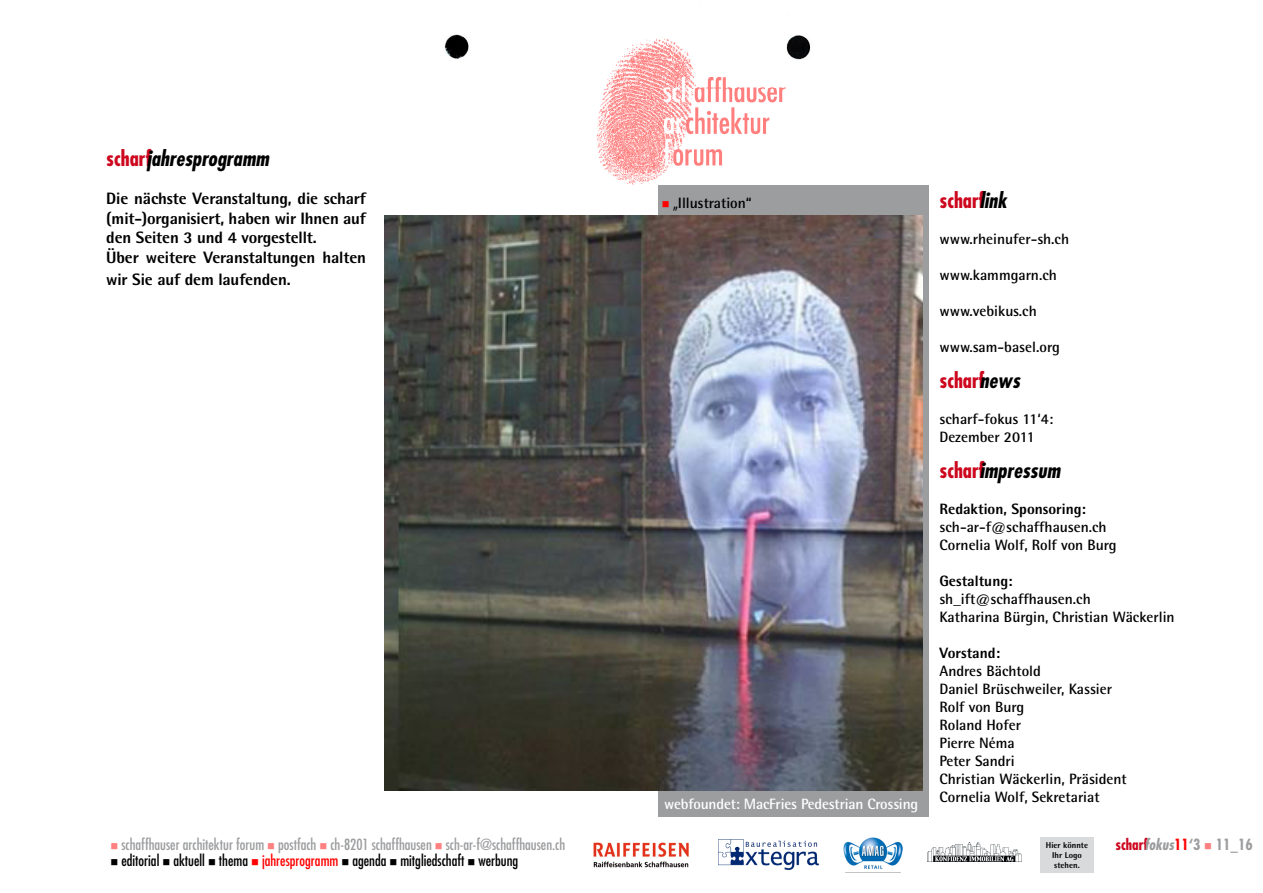
<style>
.page{position:relative;width:1263px;height:893px;background:#fff}
.page>*{position:absolute;margin:0;border:0;box-sizing:border-box;transform-origin:0 0}
.t1{font:italic 700 condensed 21px "Futura";color:#000}
.t2{font:700 condensed 21px "Futura";color:#cd071e}
.t3{font:800 16.5px/19.5px "Rotis Semi Sans";letter-spacing:-.01em;color:#000}
.t4{font:700 15px/18px "Rotis Semi Sans";color:#000}
.t5{font:condensed 15px "Futura";color:#9c9d9f}
.t6{font:condensed 15px "Futura";color:#000}
.t7{font:800 15px "Rotis Semi Sans";color:#000}
.t8{font:700 15px "Rotis Semi Sans";letter-spacing:-.01em;color:#fff}
.t9{font:700 condensed 15px "Futura";color:#9c9d9f}
.t10{font:800 8.4px/10.1px "Rotis Semi Sans";color:#000}
.s1{font-style:normal;color:#cd071e}
.s2{color:#f00}
.s3{font-family:"Futura";font-weight:400;font-stretch:condensed}
.s4{font-style:italic;color:#000}
.s5{color:#ff8080}
.s6{color:#cd071e}
.s7{font-style:italic}
</style>
<div class="page">
<img style="left:444px;top:34px;width:367px;height:26px">
<img style="left:577px;top:34px;width:208px;height:151px">
<img style="left:928px;top:843px;width:94px;height:19px">
<img style="left:844px;top:837px;width:58px;height:36px">
<img style="left:593px;top:842px;width:96px;height:26px">
<img style="left:719px;top:840px;width:101px;height:30px">
<div style="left:1040px;top:837px;width:54px;height:35px;background:#d9dadb"></div>
<div style="left:658px;top:185px;width:270px;height:631px;background:#9c9d9f"></div>
<img style="left:385px;top:215px;width:537px;height:576px">
<h1 class="t1" style="left:106px;top:144px;width:164px"><span class="s1">scharf</span>jahresprogramm</h1>
<p class="t3" style="left:106px;top:189px;width:261px">Die nächste Veranstaltung, die scharf (mit-)organisiert, haben wir Ihnen auf den Seiten 3 und 4 vorgestellt.<br>Über weitere Veranstaltungen halten</p>
<p class="t3" style="left:106px;top:269px;width:186px">wir Sie auf dem laufenden.</p>
<p class="t4" style="left:662px;top:194px;width:91px"><span class="s2">■</span> <span class="s3">„</span>Illustration“</p>
<h1 class="t2" style="left:939px;top:187px;width:69px">scharf<span class="s4">link</span></h1>
<p class="t4" style="left:939px;top:230px;width:131px">www.rheinufer-sh.ch</p>
<p class="t4" style="left:939px;top:266px;width:119px">www.kammgarn.ch</p>
<p class="t4" style="left:939px;top:302px;width:99px">www.vebikus.ch</p>
<p class="t4" style="left:939px;top:338px;width:122px">www.sam-basel.org</p>
<h1 class="t2" style="left:939px;top:367px;width:82px">scharf<span class="s4">news</span></h1>
<p class="t4" style="left:939px;top:410px;width:115px">scharf-fokus 11‘4:<br>Dezember 2011</p>
<h1 class="t1" style="left:939px;top:457px;width:122px"><span class="s1">scharf</span>impressum</h1>
<p class="t7" style="left:939px;top:499px;width:148px">Redaktion, Sponsoring:</p>
<p class="t4" style="left:939px;top:518px;width:179px">sch-ar-f@schaffhausen.ch<br>Cornelia Wolf, Rolf von Burg</p>
<p class="t7" style="left:939px;top:571px;width:75px">Gestaltung:</p>
<p class="t4" style="left:939px;top:590px;width:237px">sh_ift@schaffhausen.ch<br>Katharina Bürgin, Christian Wäckerlin</p>
<p class="t7" style="left:939px;top:643px;width:62px">Vorstand:</p>
<p class="t4" style="left:939px;top:662px;width:189px">Andres Bächtold<br>Daniel Brüschweiler, Kassier<br>Rolf von Burg<br>Roland Hofer<br>Pierre Néma<br>Peter Sandri<br>Christian Wäckerlin, Präsident<br>Cornelia Wolf, Sekretariat</p>
<p class="t8" style="left:664px;top:795px;width:256px">webfoundet: MacFries Pedestrian Crossing</p>
<p class="t5" style="left:111px;top:835px;width:456px"><span class="s5">■</span> schaffhauser architektur forum <span class="s5">■</span> postfach <span class="s5">■</span> ch-8201 schaffhausen <span class="s5">■</span> sch-ar-f@schaffhausen.ch</p>
<p class="t10" style="left:1046px;top:840px;width:44px">Hier könnte</p>
<p class="t9" style="left:1115px;top:835px;width:139px"><span class="s6">schar</span><span class="s7">fokus</span><span class="s2">11</span>‘3 <span class="s5">■</span> 11_16</p>
<p class="t10" style="left:1052px;top:850px;width:31px">Ihr Logo stehen.</p>
<p class="t6" style="left:111px;top:851px;width:409px">■ editorial ■ aktuell ■ thema <span class="s2">■ jahresprogramm</span> ■ agenda ■ mitgliedschaft ■ werbung</p>
</div>
